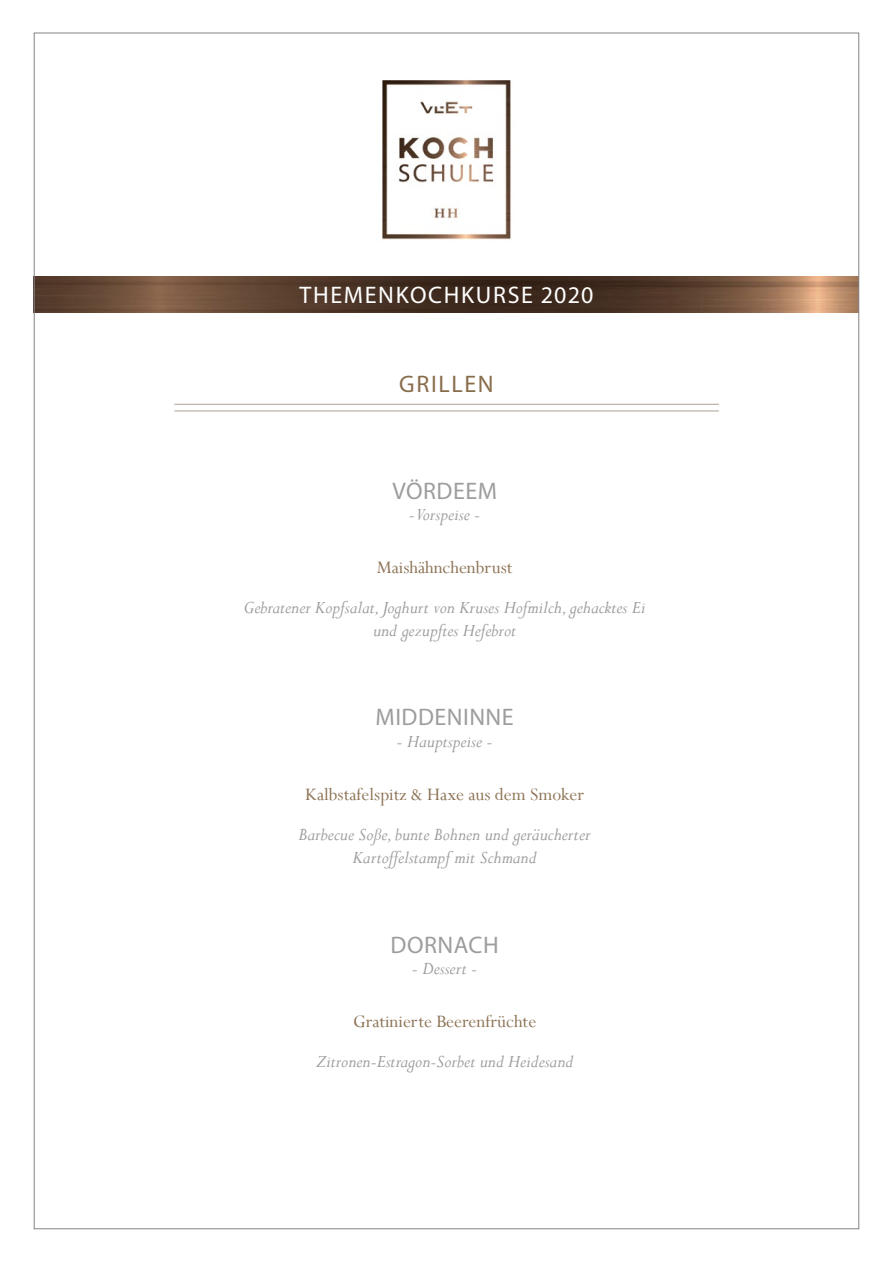
<style>
.page{position:relative;width:893px;height:1263px;background:#fff}
.page>*{position:absolute;margin:0;border:0;box-sizing:border-box;transform-origin:0 0}
.t1{font:24px "Myriad Pro";letter-spacing:.02em;color:#9d9d9c}
.t2{font:24px "Myriad Pro";letter-spacing:.07em;color:#fff}
.t3{font:24px "Myriad Pro";letter-spacing:.07em;color:#886d4b}
.t4{font:italic 19.5px/22.5px "Perpetua";color:#9d9d9c;text-align:center}
.t5{font:19.5px "Perpetua";color:#8c7254}
</style>
<div class="page">
<img style="left:36px;top:276px;width:821px;height:37px">
<img style="left:382px;top:80px;width:129px;height:160px">
<hr style="left:174px;top:404px;width:545px;height:1px;background:#b6aba0">
<hr style="left:174px;top:410px;width:545px;height:1px;background:#b6aba0">
<p class="t2" style="left:299px;top:280px;width:296px">THEMENKOCHKURSE 2020</p>
<p class="t3" style="left:399px;top:369px;width:96px">GRILLEN</p>
<p class="t1" style="left:392px;top:476px;width:106px">VÖRDEEM</p>
<p class="t4" style="left:409px;top:503px;width:73px">- Vorspeise -</p>
<p class="t5" style="left:377px;top:555px;width:137px">Maishähnchenbrust</p>
<p class="t4" style="left:244px;top:596px;width:403px">Gebratener Kopfsalat, Joghurt von Kruses Hofmilch, gehacktes Ei und gezupftes Hefebrot</p>
<p class="t1" style="left:376px;top:702px;width:140px">MIDDENINNE</p>
<p class="t4" style="left:397px;top:730px;width:97px">- Hauptspeise -</p>
<p class="t5" style="left:305px;top:782px;width:281px">Kalbstafelspitz &amp; Haxe aus dem Smoker</p>
<p class="t4" style="left:299px;top:823px;width:293px">Barbecue Soße, bunte Bohnen und geräucherter<br>Kartoffelstampf mit Schmand</p>
<p class="t1" style="left:391px;top:930px;width:109px">DORNACH</p>
<p class="t4" style="left:412px;top:957px;width:67px">- Dessert -</p>
<p class="t5" style="left:353px;top:1009px;width:185px">Gratinierte Beerenfrüchte</p>
<p class="t4" style="left:316px;top:1050px;width:259px">Zitronen-Estragon-Sorbet und Heidesand</p>
</div>
